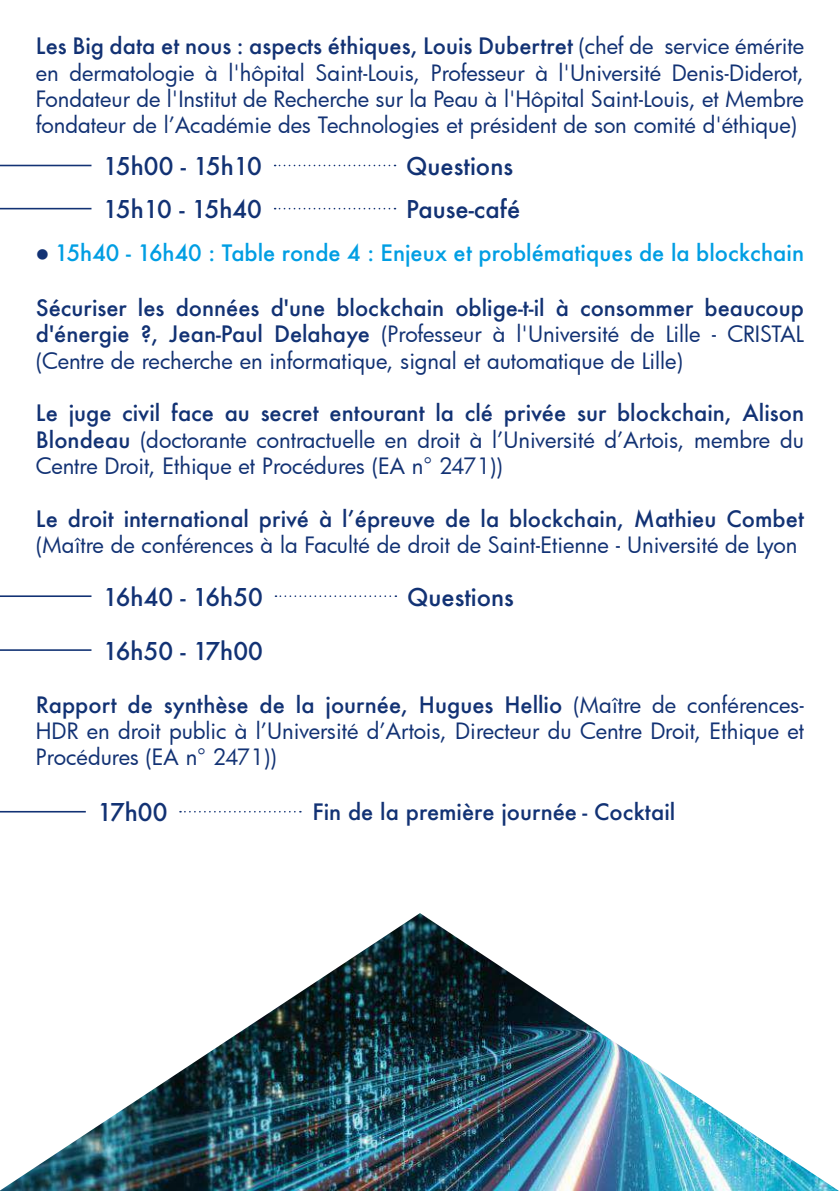
<style>
.page{position:relative;width:840px;height:1191px;background:#fff}
.page>*{position:absolute;margin:0;border:0;box-sizing:border-box;transform-origin:0 0}
.t1{font:500 23.8px "Futura";color:#123274}
.t2{font:22px/26.4px "Futura";color:#123274;text-align:justify}
.t3{font:500 22px "Futura";color:#123274}
.t4{font:500 22px "Futura";color:#009ee3}
.s1{font-weight:500}
.s2{color:#123274}
</style>
<div class="page">
<hr style="left:0;top:165px;width:91px;height:1px;background:#123274">
<svg style="left:274px;top:165px;width:121px;height:1px"></svg>
<hr style="left:0;top:208px;width:91px;height:1px;background:#123274">
<svg style="left:274px;top:208px;width:121px;height:1px"></svg>
<hr style="left:0;top:595px;width:91px;height:2px;background:#123274">
<svg style="left:275px;top:595px;width:121px;height:2px"></svg>
<hr style="left:0;top:649px;width:91px;height:2px;background:#123274">
<img style="left:0;top:913px;width:838px;height:278px">
<hr style="left:0;top:811px;width:86px;height:1px;background:#123274">
<svg style="left:180px;top:811px;width:121px;height:1px"></svg>
<p class="t2" style="left:36px;top:32px;width:769px"><span class="s1">Les Big data et nous : aspects éthiques, Louis Dubertret</span> (chef de service émérite en dermatologie à l'hôpital Saint-Louis, Professeur à l'Université Denis-Diderot, Fondateur de l'Institut de Recherche sur la Peau à l'Hôpital Saint-Louis, et Membre fondateur de l’Académie des Technologies et président de son comité d'éthique)</p>
<p class="t1" style="left:103px;top:150px;width:160px">15h00 - 15h10</p>
<p class="t1" style="left:406px;top:150px;width:108px">Questions</p>
<p class="t1" style="left:103px;top:193px;width:160px">15h10 - 15h40</p>
<p class="t1" style="left:406px;top:193px;width:115px">Pause-café</p>
<p class="t4" style="left:36px;top:237px;width:769px"><span class="s2">●</span> 15h40 - 16h40 : Table ronde 4 : Enjeux et problématiques de la blockchain</p>
<p class="t2" style="left:36px;top:294px;width:769px"><span class="s1">Sécuriser les données d'une blockchain oblige-t-il à consommer beaucoup d'énergie ?, Jean-Paul Delahaye</span> (Professeur à l'Université de Lille - CRISTAL (Centre de recherche en informatique, signal et automatique de Lille)</p>
<p class="t2" style="left:36px;top:399px;width:769px"><span class="s1">Le juge civil face au secret entourant la clé privée sur blockchain, Alison Blondeau</span> (doctorante contractuelle en droit à l’Université d’Artois, membre du Centre Droit, Ethique et Procédures (EA n° 2471))</p>
<p class="t3" style="left:36px;top:504px;width:769px">Le droit international privé à l’épreuve de la blockchain, Mathieu Combet</p>
<p class="t2" style="left:36px;top:531px;width:762px">(Maître de conférences à la Faculté de droit de Saint-Etienne - Université de Lyon</p>
<p class="t1" style="left:103px;top:581px;width:161px">16h40 - 16h50</p>
<p class="t1" style="left:407px;top:581px;width:108px">Questions</p>
<p class="t1" style="left:103px;top:634px;width:161px">16h50 - 17h00</p>
<p class="t2" style="left:36px;top:691px;width:769px"><span class="s1">Rapport de synthèse de la journée, Hugues Hellio</span> (Maître de conférences-HDR en droit public à l’Université d’Artois, Directeur du Centre Droit, Ethique et Procédures (EA n° 2471))</p>
<p class="t1" style="left:98px;top:795px;width:71px">17h00</p>
<p class="t3" style="left:312px;top:796px;width:364px">Fin de la première journée - Cocktail</p>
</div>
